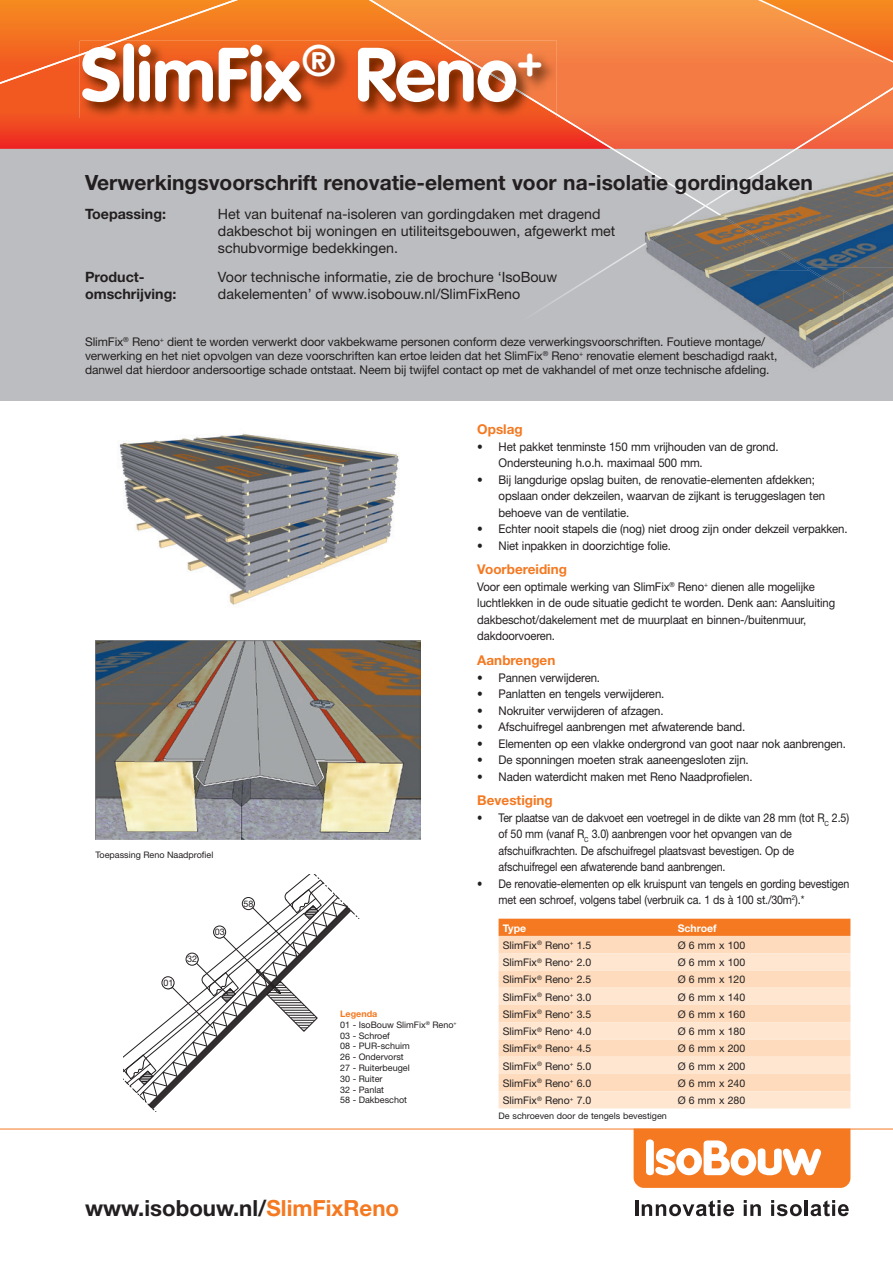
<style>
.page{position:relative;width:893px;height:1263px;background:#fff}
.page>*{position:absolute;margin:0;border:0;box-sizing:border-box;transform-origin:0 0}
.t1{font:700 75px "VAG Rounded";letter-spacing:-.01em;color:#fff}
.t2{font:700 22.35px "Helvetica Neue LT";color:#231f20}
.t3{font:700 21px "Helvetica Neue LT";color:#231f20}
.t4{font:14.25px/17.2px "Helvetica Neue LT";color:#231f20}
.t5{font:700 14.25px/17.2px "Helvetica Neue LT";color:#231f20}
.t6{font:700 13.5px "Helvetica Neue LT";color:#f47921}
.t7{font:12px/16.5px "Helvetica Neue LT";letter-spacing:-.01em;color:#231f20;scale:.95 1}
.t8{font:12px/14.2px "Helvetica Neue LT";letter-spacing:-.01em;color:#231f20}
.t9{font:12px/16.5px "Helvetica Neue LT";letter-spacing:-.01em;color:#231f20;scale:.89 1}
.t10{font:12px/16.5px "Helvetica Neue LT";letter-spacing:-.01em;color:#231f20;scale:.94 1}
.t11{font:10.5px "Helvetica Neue LT";color:#231f20}
.t12{font:700 10.5px "Helvetica Neue LT";color:#fff}
.t13{font:9px/10.8px "Helvetica Neue LT";color:#231f20}
.s1{font-weight:700;color:#f47921}
.s2{color:#f47921}
</style>
<div class="page">
<div style="left:0;top:128px;width:893px;height:273px;background:#bcbdc0"></div>
<svg style="left:0;top:0;width:893px;height:149px;background:#f26c31"></svg>
<svg style="left:540px;top:87px;width:353px;height:223px"></svg>
<svg style="left:369px;top:0;width:276px;height:170px"></svg>
<img style="left:0;top:0;width:238px;height:84px">
<img style="left:645px;top:220px;width:99px;height:100px">
<img style="left:744px;top:263px;width:50px;height:7px">
<img style="left:744px;top:270px;width:99px;height:99px">
<img style="left:843px;top:322px;width:41px;height:28px">
<img style="left:645px;top:162px;width:62px;height:6px">
<img style="left:707px;top:162px;width:186px;height:53px">
<img style="left:721px;top:215px;width:79px;height:48px">
<img style="left:800px;top:215px;width:93px;height:52px">
<img style="left:807px;top:267px;width:86px;height:53px">
<div style="left:708px;top:162px;width:69px;height:41px;background:#c8c9cb"></div>
<img style="left:645px;top:219px;width:66px;height:26px">
<img style="left:645px;top:168px;width:84px;height:51px">
<img style="left:726px;top:219px;width:68px;height:42px">
<img style="left:794px;top:259px;width:49px;height:33px">
<img style="left:843px;top:290px;width:50px;height:32px">
<hr style="left:635px;top:1200px;width:3px;height:16px;background:#231f20">
<svg style="left:642px;top:1200px;width:92px;height:16px"></svg>
<svg style="left:744px;top:1200px;width:17px;height:16px"></svg>
<svg style="left:771px;top:1200px;width:31px;height:16px"></svg>
<hr style="left:805px;top:1200px;width:3px;height:16px;background:#231f20">
<svg style="left:811px;top:1200px;width:38px;height:16px"></svg>
<svg style="left:634px;top:1128px;width:216px;height:60px"></svg>
<img style="left:119px;top:433px;width:280px;height:172px">
<svg style="left:124px;top:874px;width:236px;height:238px"></svg>
<div style="left:499px;top:919px;width:351px;height:17px;background:#f47921"></div>
<div style="left:499px;top:936px;width:351px;height:17px;background:#fddbbc"></div>
<svg style="left:499px;top:953px;width:351px;height:155px;background:#fde1c7"></svg>
<img style="left:95px;top:641px;width:325px;height:198px">
<div style="left:242px;top:897px;width:12px;height:13px;background:#fff;border-radius:50%"></div>
<div style="left:242px;top:897px;width:13px;height:13px;border:1px solid #231f20;border-radius:50%"></div>
<div style="left:214px;top:926px;width:12px;height:12px;background:#fff;border-radius:50%"></div>
<div style="left:213px;top:926px;width:13px;height:12px;border:1px solid #231f20;border-radius:50%"></div>
<div style="left:186px;top:953px;width:12px;height:12px;background:#fff;border-radius:50%"></div>
<div style="left:186px;top:953px;width:12px;height:12px;border:1px solid #231f20;border-radius:50%"></div>
<div style="left:162px;top:977px;width:12px;height:12px;background:#fff;border-radius:50%"></div>
<div style="left:162px;top:976px;width:12px;height:13px;border:1px solid #231f20;border-radius:50%"></div>
<hr style="left:0;top:1129px;width:893px;height:1px;background:#f47921">
<img style="left:80px;top:41px;width:477px;height:77px">
<img style="left:435px;top:41px;width:122px;height:74px">
<img style="left:80px;top:41px;width:42px;height:15px">
<h1 class="t1" style="left:81px;top:31px;width:464px">SlimFix<sup>®</sup> Reno<sup>+</sup></h1>
<h3 class="t3" style="left:85px;top:169px;width:729px">Verwerkingsvoorschrift renovatie-element voor na-isolatie gordingdaken</h3>
<p class="t5" style="left:85px;top:204px;width:82px">Toepassing:</p>
<p class="t5" style="left:85px;top:268px;width:93px">Product&shy;omschrijving:</p>
<p class="t4" style="left:218px;top:205px;width:399px">Het van buitenaf na-isoleren van gordingdaken met dragend dakbeschot bij woningen en utiliteitsgebouwen, afgewerkt met schubvormige bedekkingen.</p>
<p class="t4" style="left:218px;top:268px;width:341px">Voor technische informatie, zie de brochure ‘IsoBouw dakelementen’ of www.isobouw.nl/SlimFixReno</p>
<p class="t8" style="left:85px;top:334px;width:694px">SlimFix<sup>®</sup> Reno<sup>+</sup> dient te worden verwerkt door vakbekwame personen conform deze verwerkingsvoorschriften. Foutieve montage/ verwerking en het niet opvolgen van deze voorschriften kan ertoe leiden dat het SlimFix<sup>®</sup> Reno<sup>+</sup> renovatie element beschadigd raakt, danwel dat hierdoor andersoortige schade ontstaat. Neem bij twijfel contact op met de vakhandel of met onze technische afdeling.</p>
<p class="t13" style="left:95px;top:849px;width:120px">Toepassing Reno Naadprofiel</p>
<p class="t13" style="left:163px;top:977px;width:12px">01</p>
<p class="t13" style="left:187px;top:953px;width:12px">32</p>
<p class="t13" style="left:215px;top:926px;width:12px">03</p>
<p class="t13" style="left:244px;top:898px;width:12px">58</p>
<p class="t13" style="left:340px;top:1008px;width:118px"><span class="s1">Legenda<br></span>01 - IsoBouw SlimFix<sup>®</sup> Reno<sup>+<br></sup>03 - Schroef<br>08 - PUR-schuim<br>26 - Ondervorst<br>27 - Ruiterbeugel<br>30 - Ruiter<br>32 - Panlat<br>58 - Dakbeschot</p>
<p class="t6" style="left:477px;top:421px;width:47px">Opslag</p>
<p class="t7" style="left:499px;top:438px;width:296px;text-indent:-21px">• Het pakket tenminste 150 mm vrijhouden van de grond.<br>Ondersteuning h.o.h. maximaal 500 mm.</p>
<p class="t7" style="left:499px;top:471px;width:345px;text-indent:-21px">• Bij langdurige opslag buiten, de renovatie-elementen afdekken; opslaan onder dekzeilen, waarvan de zijkant is teruggeslagen ten behoeve van de ventilatie.</p>
<p class="t7" style="left:477px;top:520px;width:391px">• Echter nooit stapels die (nog) niet droog zijn onder dekzeil verpakken.</p>
<p class="t7" style="left:477px;top:537px;width:205px">• Niet inpakken in doorzichtige folie.</p>
<p class="t6" style="left:477px;top:561px;width:91px">Voorbereiding</p>
<p class="t10" style="left:477px;top:578px;width:382px">Voor een optimale werking van SlimFix<sup>®</sup> Reno<sup>+</sup> dienen alle mogelijke luchtlekken in de oude situatie gedicht te worden. Denk aan: Aansluiting dakbeschot/dakelement met de muurplaat en binnen-/buitenmuur, dakdoorvoeren.</p>
<p class="t6" style="left:477px;top:652px;width:80px">Aanbrengen</p>
<p class="t7" style="left:477px;top:669px;width:131px">• Pannen verwijderen.</p>
<p class="t7" style="left:477px;top:685px;width:198px">• Panlatten en tengels verwijderen.</p>
<p class="t7" style="left:477px;top:702px;width:198px">• Nokruiter verwijderen of afzagen.</p>
<p class="t7" style="left:477px;top:718px;width:284px">• Afschuifregel aanbrengen met afwaterende band.</p>
<p class="t7" style="left:477px;top:735px;width:390px">• Elementen op een vlakke ondergrond van goot naar nok aanbrengen.</p>
<p class="t7" style="left:477px;top:751px;width:287px">• De sponningen moeten strak aaneengesloten zijn.</p>
<p class="t7" style="left:477px;top:768px;width:291px">• Naden waterdicht maken met Reno Naadprofielen.</p>
<p class="t6" style="left:477px;top:792px;width:77px">Bevestiging</p>
<p class="t9" style="left:499px;top:809px;width:395px;text-indent:-21px">• Ter plaatse van de dakvoet een voetregel in de dikte van 28 mm (tot R<sub>C</sub> 2.5) of 50 mm (vanaf R<sub>C</sub> 3.0) aanbrengen voor het opvangen van de afschuifkrachten. De afschuifregel plaatsvast bevestigen. Op de afschuifregel een afwaterende band aanbrengen.</p>
<p class="t9" style="left:499px;top:875px;width:396px;text-indent:-21px">• De renovatie-elementen op elk kruispunt van tengels en gording bevestigen met een schroef, volgens tabel (verbruik ca. 1 ds à 100 st./30m<sup>2</sup>).*</p>
<p class="t12" style="left:503px;top:921px;width:25px">Type</p>
<p class="t12" style="left:678px;top:921px;width:40px">Schroef</p>
<p class="t11" style="left:503px;top:939px;width:90px">SlimFix<sup>®</sup> Reno<sup>+</sup> 1.5</p>
<p class="t11" style="left:678px;top:939px;width:69px">Ø 6 mm x 100</p>
<p class="t11" style="left:503px;top:956px;width:90px">SlimFix<sup>®</sup> Reno<sup>+</sup> 2.0</p>
<p class="t11" style="left:678px;top:956px;width:69px">Ø 6 mm x 100</p>
<p class="t11" style="left:503px;top:973px;width:90px">SlimFix<sup>®</sup> Reno<sup>+</sup> 2.5</p>
<p class="t11" style="left:678px;top:973px;width:69px">Ø 6 mm x 120</p>
<p class="t11" style="left:503px;top:991px;width:90px">SlimFix<sup>®</sup> Reno<sup>+</sup> 3.0</p>
<p class="t11" style="left:678px;top:991px;width:69px">Ø 6 mm x 140</p>
<p class="t11" style="left:503px;top:1008px;width:90px">SlimFix<sup>®</sup> Reno<sup>+</sup> 3.5</p>
<p class="t11" style="left:678px;top:1008px;width:69px">Ø 6 mm x 160</p>
<p class="t11" style="left:503px;top:1025px;width:90px">SlimFix<sup>®</sup> Reno<sup>+</sup> 4.0</p>
<p class="t11" style="left:678px;top:1025px;width:69px">Ø 6 mm x 180</p>
<p class="t11" style="left:503px;top:1042px;width:90px">SlimFix<sup>®</sup> Reno<sup>+</sup> 4.5</p>
<p class="t11" style="left:678px;top:1042px;width:69px">Ø 6 mm x 200</p>
<p class="t11" style="left:503px;top:1060px;width:90px">SlimFix<sup>®</sup> Reno<sup>+</sup> 5.0</p>
<p class="t11" style="left:678px;top:1060px;width:69px">Ø 6 mm x 200</p>
<p class="t11" style="left:503px;top:1077px;width:90px">SlimFix<sup>®</sup> Reno<sup>+</sup> 6.0</p>
<p class="t11" style="left:678px;top:1077px;width:69px">Ø 6 mm x 240</p>
<p class="t11" style="left:503px;top:1094px;width:90px">SlimFix<sup>®</sup> Reno<sup>+</sup> 7.0</p>
<p class="t11" style="left:678px;top:1094px;width:69px">Ø 6 mm x 280</p>
<p class="t13" style="left:499px;top:1110px;width:170px">De schroeven door de tengels bevestigen</p>
<h2 class="t2" style="left:85px;top:1194px;width:316px">www.isobouw.nl/<span class="s2">SlimFixReno</span></h2>
</div>
